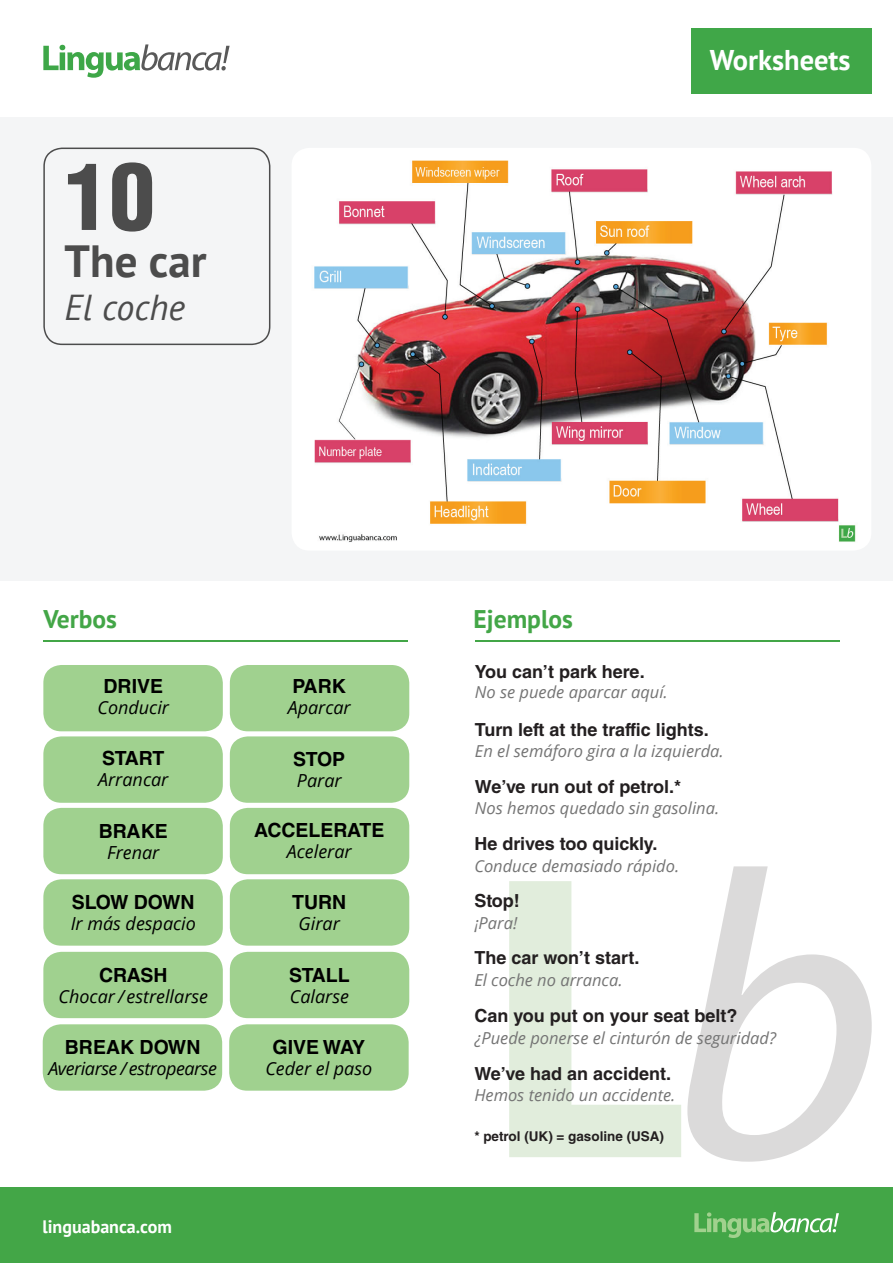
<style>
.page{position:relative;width:893px;height:1263px;background:#fff}
.page>*{position:absolute;margin:0;border:0;box-sizing:border-box;transform-origin:0 0}
.t1{font:900 condensed 90px "Helvetica LT Std";color:#4c4c4c}
.t2{font:700 45px "PT Sans";color:#4c4c4c}
.t3{font:italic 36px "PT Sans";color:#4c4c4c}
.t4{font:700 28.5px "PT Sans";color:#fff}
.t5{font:700 25.5px "PT Sans";color:#43a647}
.t6{font:700 19.5px "Helvetica LT Std";color:#000}
.t7{font:700 19.5px "Helvetica LT Std";letter-spacing:-.025em;color:#000}
.t8{font:700 18px "Helvetica LT Std";color:#231f20}
.t9{font:italic 18px "Open Sans";color:#000}
.t10{font:italic 18px "Open Sans";letter-spacing:-.025em;color:#000}
.t11{font:700 18px "PT Sans";color:#fff}
.t12{font:italic 16.5px "Open Sans";color:#747474}
.t13{font:700 13.5px "Helvetica LT Std";color:#231f20}
</style>
<div class="page">
<svg style="left:509px;top:881px;width:172px;height:276px"></svg>
<svg style="left:687px;top:866px;width:185px;height:296px"></svg>
<div style="left:0;top:118px;width:893px;height:463px;background:#f4f5f6"></div>
<div style="left:292px;top:148px;width:579px;height:403px;background:#fff;border-radius:18px"></div>
<img style="left:314px;top:160px;width:542px;height:382px">
<div style="left:691px;top:28px;width:180px;height:66px;background:#40a748"></div>
<div style="left:0;top:1187px;width:892px;height:76px;background:#43a647"></div>
<hr style="left:475px;top:640px;width:365px;height:2px;background:#43a647">
<hr style="left:43px;top:640px;width:365px;height:2px;background:#43a647">
<div style="left:43px;top:665px;width:180px;height:66px;background:#a0d18f;border-radius:18px"></div>
<div style="left:230px;top:665px;width:179px;height:66px;background:#a0d18f;border-radius:18px"></div>
<div style="left:43px;top:736px;width:180px;height:67px;background:#a0d18f;border-radius:18px"></div>
<div style="left:230px;top:736px;width:179px;height:67px;background:#a0d18f;border-radius:18px"></div>
<div style="left:43px;top:808px;width:180px;height:66px;background:#a0d18f;border-radius:18px"></div>
<div style="left:230px;top:808px;width:179px;height:66px;background:#a0d18f;border-radius:18px"></div>
<div style="left:43px;top:879px;width:180px;height:67px;background:#a0d18f;border-radius:18px"></div>
<div style="left:230px;top:879px;width:179px;height:67px;background:#a0d18f;border-radius:18px"></div>
<div style="left:43px;top:952px;width:180px;height:66px;background:#a0d18f;border-radius:18px"></div>
<div style="left:230px;top:952px;width:179px;height:66px;background:#a0d18f;border-radius:18px"></div>
<svg style="left:43px;top:44px;width:187px;height:34px"></svg>
<svg style="left:694px;top:1212px;width:145px;height:26px"></svg>
<svg style="left:43px;top:148px;width:227px;height:197px"></svg>
<div style="left:43px;top:1024px;width:179px;height:67px;background:#a0d18f;border-radius:18px"></div>
<div style="left:229px;top:1024px;width:180px;height:67px;background:#a0d18f;border-radius:18px"></div>
<h1 class="t1" style="left:65px;top:140px;width:91px">10</h1>
<h2 class="t2" style="left:65px;top:231px;width:143px">The car</h2>
<h3 class="t3" style="left:65px;top:284px;width:122px">El coche</h3>
<h3 class="t4" style="left:710px;top:41px;width:142px">Worksheets</h3>
<h3 class="t5" style="left:43px;top:602px;width:75px">Verbos</h3>
<h3 class="t5" style="left:474px;top:602px;width:101px">Ejemplos</h3>
<p class="t6" style="left:104px;top:675px;width:61px">DRIVE</p>
<p class="t9" style="left:98px;top:696px;width:73px">Conducir</p>
<p class="t6" style="left:293px;top:675px;width:55px">PARK</p>
<p class="t9" style="left:288px;top:696px;width:65px">Aparcar</p>
<p class="t8" style="left:475px;top:661px;width:171px">You can’t park here.</p>
<p class="t12" style="left:475px;top:681px;width:194px">No se puede aparcar aquí.</p>
<p class="t6" style="left:102px;top:746px;width:64px">START</p>
<p class="t9" style="left:98px;top:767px;width:72px">Arrancar</p>
<p class="t6" style="left:293px;top:748px;width:53px">STOP</p>
<p class="t9" style="left:297px;top:768px;width:46px">Parar</p>
<p class="t8" style="left:475px;top:718px;width:235px">Turn left at the traffic lights.</p>
<p class="t12" style="left:475px;top:740px;width:250px">En el semáforo gira a la izquierda.</p>
<p class="t8" style="left:475px;top:775px;width:208px">We’ve run out of petrol.*</p>
<p class="t12" style="left:475px;top:797px;width:246px">Nos hemos quedado sin gasolina.</p>
<p class="t6" style="left:99px;top:819px;width:70px">BRAKE</p>
<p class="t9" style="left:107px;top:840px;width:54px">Frenar</p>
<p class="t6" style="left:254px;top:818px;width:132px">ACCELERATE</p>
<p class="t9" style="left:287px;top:839px;width:66px">Acelerar</p>
<p class="t8" style="left:474px;top:833px;width:185px">He drives too quickly.</p>
<p class="t12" style="left:474px;top:854px;width:206px">Conduce demasiado rápido.</p>
<p class="t7" style="left:72px;top:890px;width:124px">SLOW DOWN</p>
<p class="t9" style="left:71px;top:911px;width:127px">Ir más despacio</p>
<p class="t6" style="left:292px;top:890px;width:56px">TURN</p>
<p class="t9" style="left:299px;top:911px;width:43px">Girar</p>
<p class="t8" style="left:474px;top:890px;width:47px">Stop!</p>
<p class="t12" style="left:474px;top:912px;width:45px">¡Para!</p>
<p class="t6" style="left:99px;top:963px;width:70px">CRASH</p>
<p class="t9" style="left:59px;top:984px;width:151px">Chocar / estrellarse</p>
<p class="t6" style="left:289px;top:963px;width:62px">STALL</p>
<p class="t9" style="left:290px;top:984px;width:61px">Calarse</p>
<p class="t8" style="left:474px;top:947px;width:167px">The car won’t start.</p>
<p class="t12" style="left:474px;top:969px;width:150px">El coche no arranca.</p>
<p class="t6" style="left:65px;top:1036px;width:137px">BREAK DOWN</p>
<p class="t10" style="left:48px;top:1056px;width:170px">Averiarse / estropearse</p>
<p class="t6" style="left:272px;top:1036px;width:94px">GIVE WAY</p>
<p class="t9" style="left:265px;top:1056px;width:108px">Ceder el paso</p>
<p class="t8" style="left:474px;top:1005px;width:265px">Can you put on your seat belt?</p>
<p class="t12" style="left:474px;top:1026px;width:303px">¿Puede ponerse el cinturón de seguridad?</p>
<p class="t8" style="left:474px;top:1062px;width:198px">We’ve had an accident.</p>
<p class="t12" style="left:474px;top:1084px;width:203px">Hemos tenido un accidente.</p>
<p class="t13" style="left:474px;top:1128px;width:191px">* petrol (UK) = gasoline (USA)</p>
<p class="t11" style="left:43px;top:1215px;width:131px">linguabanca.com</p>
</div>
